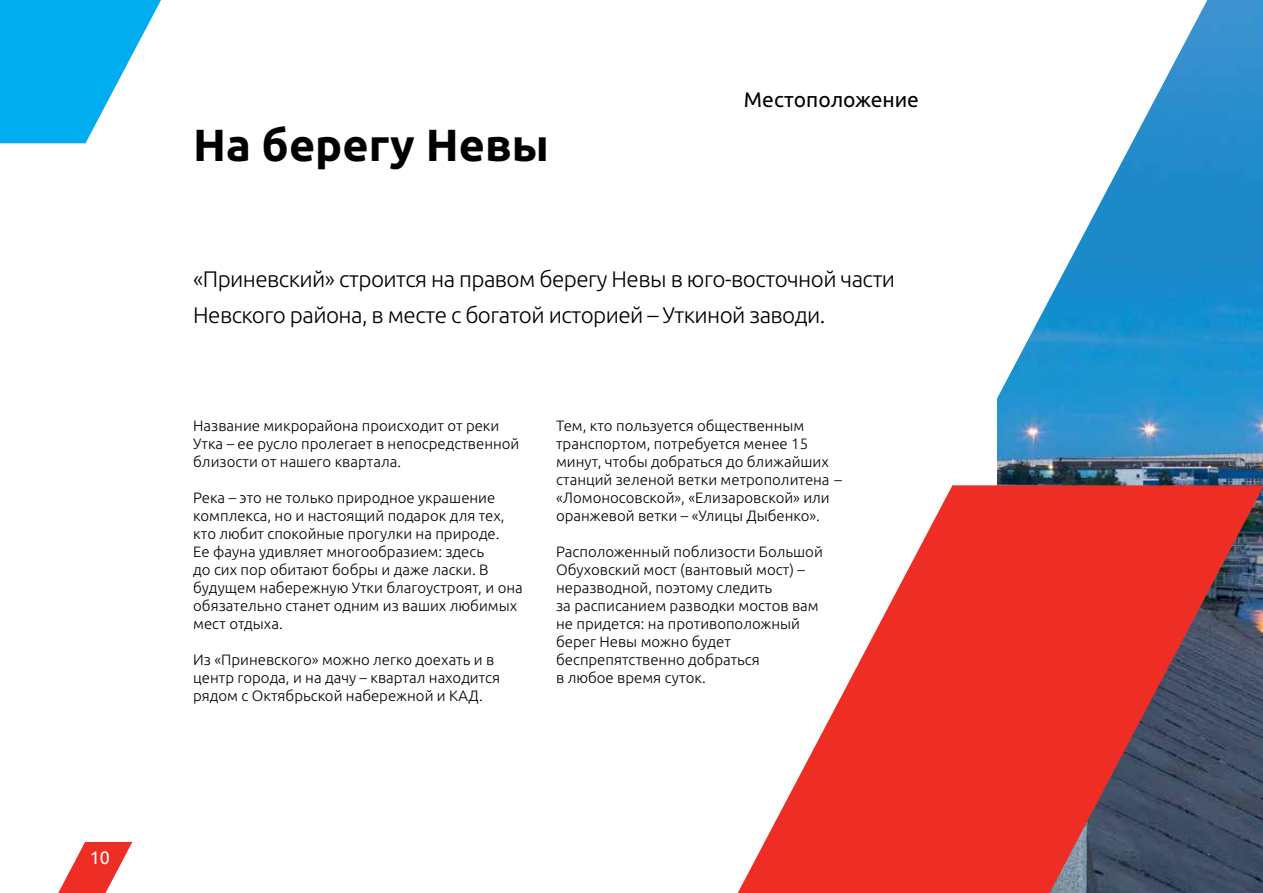
<style>
.page{position:relative;width:1263px;height:893px;background:#fff}
.page>*{position:absolute;margin:0;border:0;box-sizing:border-box;transform-origin:0 0}
.t1{font:700 45px "Ubuntu";color:#000}
.t2{font:300 22.5px/36px "Ubuntu";letter-spacing:-.025em;color:#000}
.t3{font:21px "Ubuntu";color:#000}
.t4{font:18px "Ubuntu";color:#fff}
.t5{font:300 15px/18px "Ubuntu";color:#000}
</style>
<div class="page">
<img style="left:997px;top:0;width:266px;height:485px">
<svg style="left:0;top:0;width:161px;height:143px"></svg>
<svg style="left:738px;top:485px;width:525px;height:408px;fill:#ee2e24"></svg>
<svg style="left:997px;top:0;width:210px;height:401px"></svg>
<svg style="left:58px;top:842px;width:74px;height:51px"></svg>
<p class="t4" style="left:90px;top:848px;width:22px">10</p>
<h1 class="t1" style="left:193px;top:119px;width:357px">На берегу Невы</h1>
<h3 class="t3" style="left:744px;top:88px;width:177px">Местоположение</h3>
<h2 class="t2" style="left:193px;top:261px;width:703px">«Приневский» строится на правом берегу Невы в юго-восточной части<br>Невского района, в месте с богатой историей – Уткиной заводи.</h2>
<p class="t5" style="left:193px;top:417px;width:328px">Название микрорайона происходит от реки<br>Утка – ее русло пролегает в непосредственной близости от нашего квартала.</p>
<p class="t5" style="left:193px;top:489px;width:331px">Река – это не только природное украшение комплекса, но и настоящий подарок для тех, кто любит спокойные прогулки на природе.<br>Ее фауна удивляет многообразием: здесь<br>до сих пор обитают бобры и даже ласки. В будущем набережную Утки благоустроят, и она обязательно станет одним из ваших любимых мест отдыха.</p>
<p class="t5" style="left:193px;top:651px;width:308px">Из «Приневского» можно легко доехать и в центр города, и на дачу – квартал находится рядом с Октябрьской набережной и КАД.</p>
<p class="t5" style="left:556px;top:417px;width:287px">Тем, кто пользуется общественным транспортом, потребуется менее 15 минут, чтобы добраться до ближайших станций зеленой ветки метрополитена – «Ломоносовской», «Елизаровской» или оранжевой ветки – «Улицы Дыбенко».</p>
<p class="t5" style="left:556px;top:543px;width:268px">Расположенный поблизости Большой<br>Обуховский мост (вантовый мост) – неразводной, поэтому следить<br>за расписанием разводки мостов вам не придется: на противоположный берег Невы можно будет беспрепятственно добраться<br>в любое время суток.</p>
</div>
